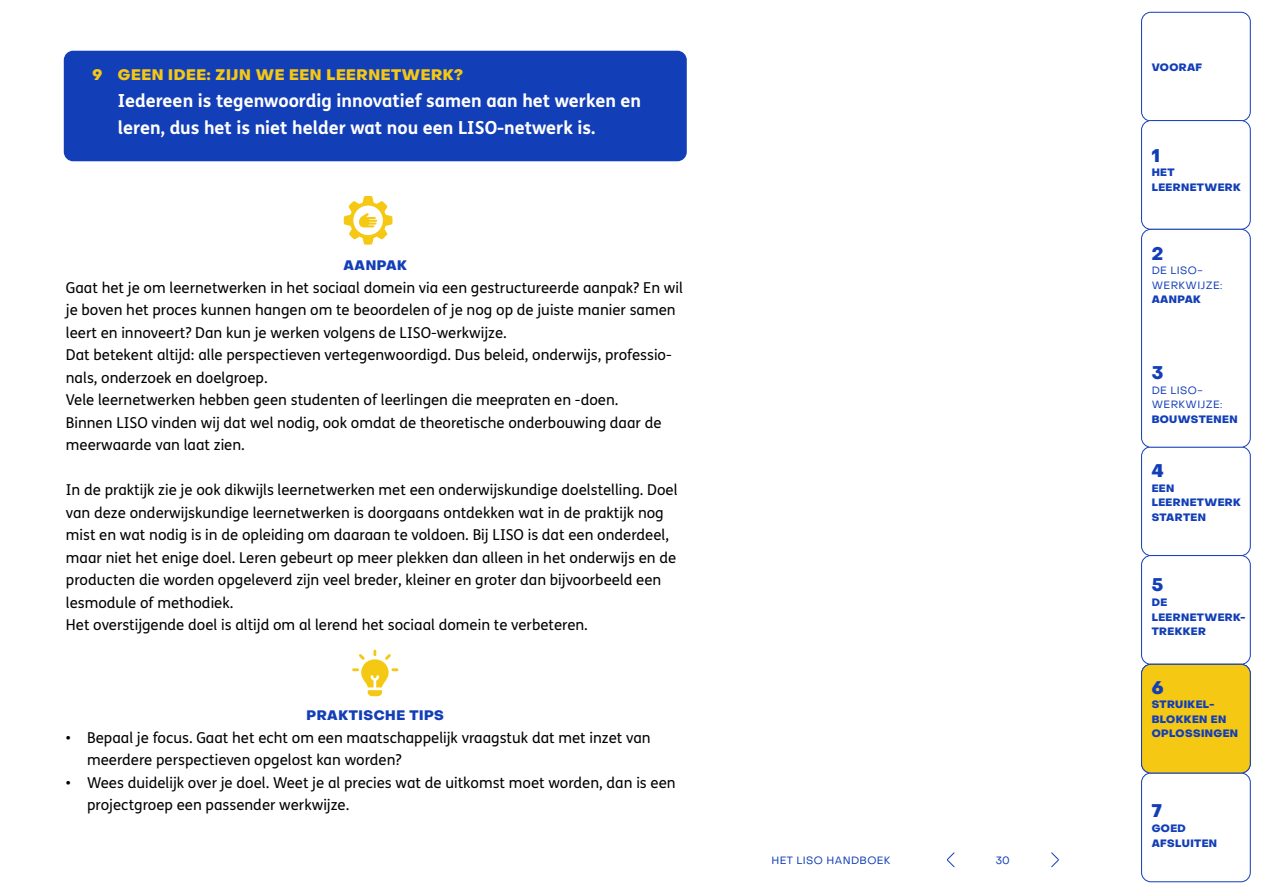
<style>
.page{position:relative;width:1263px;height:893px;background:#fff}
.page>*{position:absolute;margin:0;border:0;box-sizing:border-box;transform-origin:0 0}
.t1{font:700 18px/27px "FS Me";color:#fff}
.t2{font:800 18px "Object Sans";color:#123eb7}
.t3{font:15px/22.5px "FS Me";color:#000}
.t4{font:800 15px "Object Sans";letter-spacing:.04em;color:#f5c814}
.t5{font:800 13.5px "Object Sans";letter-spacing:.04em;color:#123eb7}
.t6{font:800 10.5px/14.5px "Object Sans";letter-spacing:.04em;color:#123eb7}
.t7{font:10.5px/14.5px "Object Sans";letter-spacing:.04em;color:#123eb7}
</style>
<div class="page">
<div style="left:1141px;top:12px;width:110px;height:109px;border:1px solid #123eb7;border-radius:9px"></div>
<div style="left:1141px;top:120px;width:110px;height:110px;border:1px solid #123eb7;border-radius:9px"></div>
<div style="left:1141px;top:446px;width:110px;height:110px;border:1px solid #123eb7;border-radius:9px"></div>
<div style="left:1141px;top:555px;width:110px;height:110px;border:1px solid #123eb7;border-radius:9px"></div>
<div style="left:1141px;top:773px;width:110px;height:109px;border:1px solid #123eb7;border-radius:9px"></div>
<div style="left:1141px;top:229px;width:110px;height:219px;border:1px solid #123eb7;border-radius:9px"></div>
<svg style="left:1051px;top:852px;width:8px;height:16px"></svg>
<svg style="left:947px;top:852px;width:8px;height:16px"></svg>
<svg style="left:344px;top:196px;width:48px;height:49px"></svg>
<div style="left:64px;top:51px;width:623px;height:110px;background:#123eb7;border-radius:9px"></div>
<svg style="left:352px;top:650px;width:47px;height:46px"></svg>
<div style="left:1141px;top:664px;width:109px;height:109px;background:#f5c814;border-radius:9px"></div>
<div style="left:1141px;top:664px;width:110px;height:109px;border:1px solid #123eb7;border-radius:9px"></div>
<p class="t4" style="left:92px;top:66px;width:372px">9 GEEN IDEE: ZIJN WE EEN LEERNETWERK?</p>
<p class="t1" style="left:118px;top:87px;width:525px">Iedereen is tegenwoordig innovatief samen aan het werken en leren, dus het is niet helder wat nou een LISO-netwerk is.</p>
<p class="t5" style="left:344px;top:257px;width:65px">AANPAK</p>
<p class="t3" style="left:66px;top:276px;width:619px">Gaat het je om leernetwerken in het sociaal domein via een gestructureerde aanpak? En wil je boven het proces kunnen hangen om te beoordelen of je nog op de juiste manier samen leert en innoveert? Dan kun je werken volgens de LISO-werkwijze.<br>Dat betekent altijd: alle perspectieven vertegenwoordigd. Dus beleid, onderwijs, professio&shy;nals, onderzoek en doelgroep.<br>Vele leernetwerken hebben geen studenten of leerlingen die meepraten en -doen.<br>Binnen LISO vinden wij dat wel nodig, ook omdat de theoretische onderbouwing daar de meerwaarde van laat zien.</p>
<p class="t3" style="left:66px;top:478px;width:613px">In de praktijk zie je ook dikwijls leernetwerken met een onderwijskundige doelstelling. Doel van deze onderwijskundige leernetwerken is doorgaans ontdekken wat in de praktijk nog mist en wat nodig is in de opleiding om daaraan te voldoen. Bij LISO is dat een onderdeel, maar niet het enige doel. Leren gebeurt op meer plekken dan alleen in het onderwijs en de producten die worden opgeleverd zijn veel breder, kleiner en groter dan bijvoorbeeld een lesmodule of methodiek.<br>Het overstijgende doel is altijd om al lerend het sociaal domein te verbeteren.</p>
<p class="t5" style="left:307px;top:707px;width:139px">PRAKTISCHE TIPS</p>
<p class="t3" style="left:87px;top:726px;width:565px;text-indent:-21px">• Bepaal je focus. Gaat het echt om een maatschappelijk vraagstuk dat met inzet van meerdere perspectieven opgelost kan worden?</p>
<p class="t3" style="left:87px;top:771px;width:590px;text-indent:-21px">• Wees duidelijk over je doel. Weet je al precies wat de uitkomst moet worden, dan is een projectgroep een passender werkwijze.</p>
<p class="t7" style="left:771px;top:853px;width:121px">HET LISO HANDBOEK</p>
<p class="t7" style="left:996px;top:853px;width:15px">30</p>
<p class="t6" style="left:1152px;top:60px;width:52px">VOORAF</p>
<p class="t2" style="left:1152px;top:144px;width:10px">1</p>
<p class="t6" style="left:1152px;top:166px;width:91px">HET<br>LEERNETWERK</p>
<p class="t2" style="left:1152px;top:243px;width:13px">2</p>
<p class="t7" style="left:1152px;top:264px;width:72px">DE LISO-<br>WERKWIJZE:</p>
<p class="t6" style="left:1152px;top:293px;width:51px">AANPAK</p>
<p class="t2" style="left:1152px;top:362px;width:13px">3</p>
<p class="t7" style="left:1152px;top:383px;width:72px">DE LISO-<br>WERKWIJZE:</p>
<p class="t6" style="left:1152px;top:412px;width:87px">BOUWSTENEN</p>
<p class="t2" style="left:1152px;top:460px;width:13px">4</p>
<p class="t6" style="left:1152px;top:481px;width:91px">EEN<br>LEERNETWERK<br>STARTEN</p>
<p class="t2" style="left:1152px;top:574px;width:13px">5</p>
<p class="t6" style="left:1152px;top:595px;width:95px">DE<br>LEERNETWERK-<br>TREKKER</p>
<p class="t2" style="left:1152px;top:677px;width:13px">6</p>
<p class="t6" style="left:1152px;top:698px;width:88px">STRUIKEL-<br>BLOKKEN EN<br>OPLOSSINGEN</p>
<p class="t2" style="left:1152px;top:800px;width:11px">7</p>
<p class="t6" style="left:1152px;top:821px;width:67px">GOED<br>AFSLUITEN</p>
</div>
